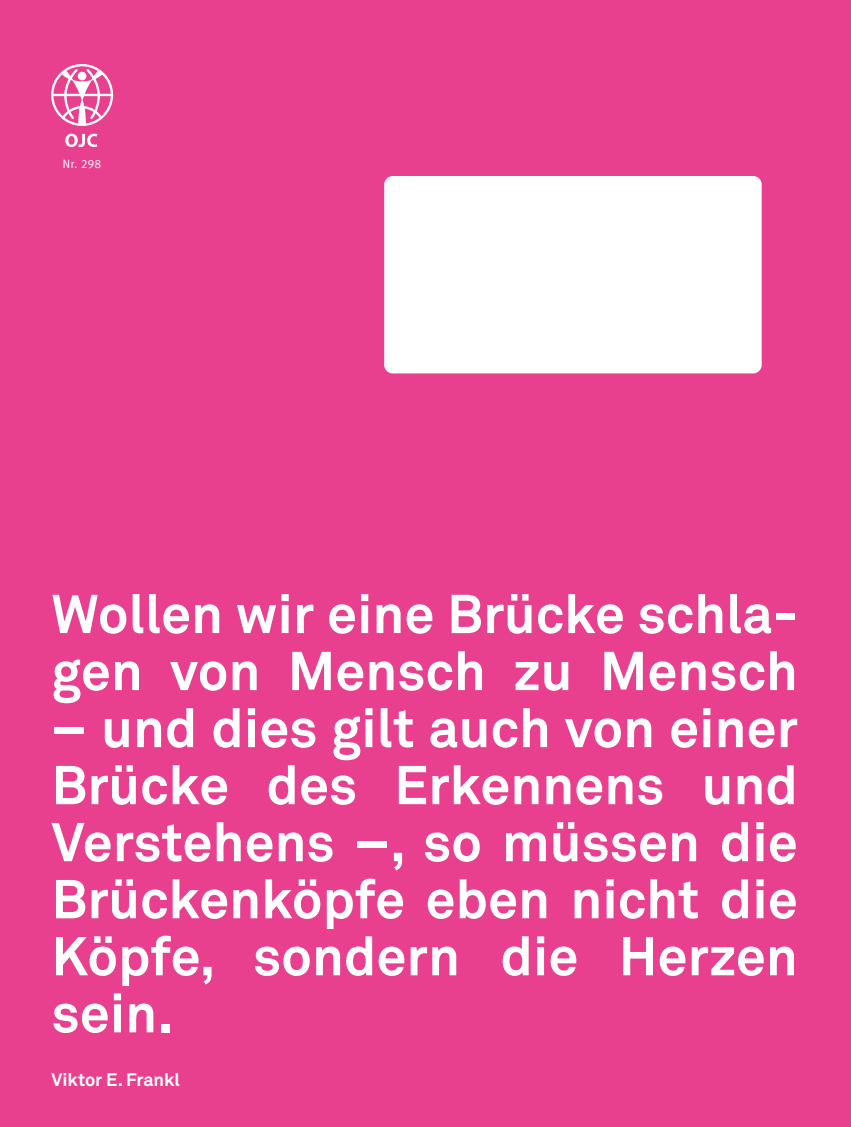
<style>
.page{position:relative;width:851px;height:1127px;background:#fff}
.page>*{position:absolute;margin:0;border:0;box-sizing:border-box;transform-origin:0 0}
.t1{font:700 54px/57px "Akkurat Std";color:#fff}
.t2{font:700 18px "Akkurat Std";color:#fff}
.t3{font:12px "Meta Correspondence Pro";color:#fff}
</style>
<div class="page">
<div style="left:0;top:0;width:850px;height:1127px;background:#e93f8f"></div>
<svg style="left:51px;top:64px;width:62px;height:62px"></svg>
<svg style="left:65px;top:134px;width:32px;height:13px"></svg>
<div style="left:384px;top:176px;width:377px;height:197px;background:#fff;border-radius:9px"></div>
<p class="t3" style="left:63px;top:155px;width:40px">Nr. 298</p>
<p class="t1" style="left:51px;top:586px;width:747px">Wollen wir eine Brücke schla&shy;gen von Mensch zu Mensch</p>
<p class="t1" style="left:51px;top:700px;width:747px;text-align:justify">– und dies gilt auch von einer Brücke des Erkennens und Verstehens –, so müssen die Brückenköpfe eben nicht die Köpfe, sondern die Herzen sein.</p>
<p class="t2" style="left:51px;top:1068px;width:130px">Viktor E. Frankl</p>
</div>
